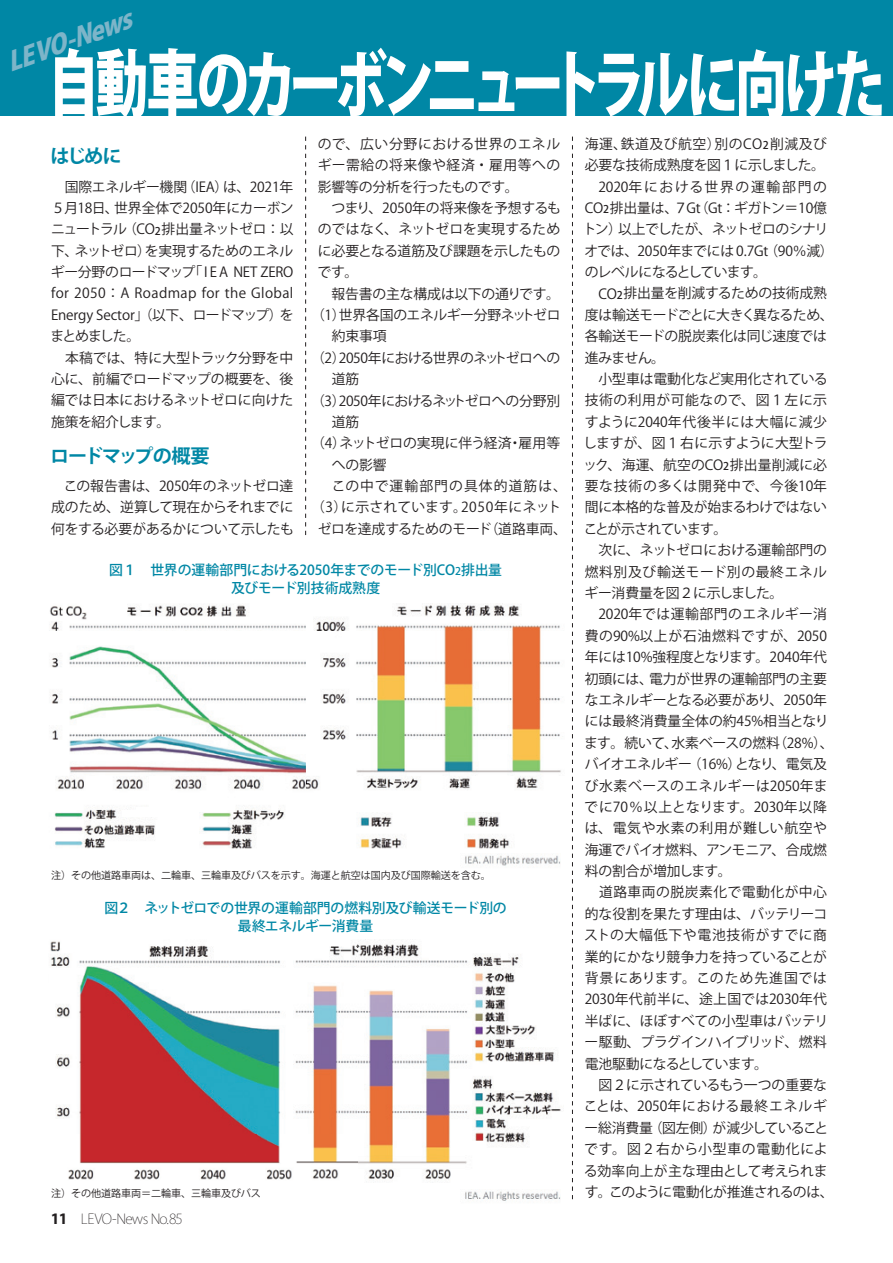
<style>
.page{position:relative;width:893px;height:1263px;background:#fff}
.page>*{position:absolute;margin:0;border:0;box-sizing:border-box;transform-origin:0 0}
.t1{font:800 73.2px "Koz Go Pro";letter-spacing:-.11em;color:#fff;scale:.72 1}
.t2{font:italic 800 25.5px "Koz Go Pro";color:#7db5c9}
.t3{font:700 19.2px "Koz Go Pro";letter-spacing:-.07em;color:#0087a5}
.t4{font:13.8px/21.5px "Koz Go Pro";letter-spacing:-.01em;color:#231f20}
.t5{font:500 13.8px/18.1px "Koz Go Pro";letter-spacing:-.015em;color:#0087a5;text-align:center}
.t6{font:13.8px "Koz Go Pro";letter-spacing:-.03em;color:#231f20}
.t7{font:13.8px "Koz Go Pro";letter-spacing:.015em;color:#231f20}
.t8{font:13.8px "Koz Go Pro";letter-spacing:.05em;color:#231f20}
.t9{font:13.8px "Koz Go Pro";letter-spacing:.04em;color:#231f20}
.t10{font:13.8px "Koz Go Pro";letter-spacing:.075em;color:#231f20}
.t11{font:200 13.8px "Koz Go Pro";letter-spacing:-.04em;color:#231f20}
.t12{font:10.05px "Koz Go Pro";letter-spacing:-.01em;color:#231f20}
.s1{font-weight:500;font-size:10.65px}
.s2{font-size:10.65px}
.s3{font-weight:800}
</style>
<div class="page">
<div style="left:0;top:0;width:893px;height:116px;background:#0087a5"></div>
<svg style="left:305px;top:137px;width:1px;height:398px"></svg>
<svg style="left:572px;top:137px;width:1px;height:1062px"></svg>
<img style="left:465px;top:855px;width:96px;height:11px">
<img style="left:465px;top:1191px;width:96px;height:10px">
<img style="left:50px;top:939px;width:511px;height:244px">
<img style="left:50px;top:939px;width:43px;height:13px">
<img style="left:51px;top:603px;width:510px;height:246px">
<img style="left:50px;top:603px;width:69px;height:17px">
<img style="left:84px;top:808px;width:74px;height:12px">
<h2 class="t2" style="left:2px;top:48px;width:132px;rotate:-20deg">LEVO-News</h2>
<h1 class="t1" style="left:47px;top:37px;width:1166px">自動車のカーボンニュー トラルに向けた</h1>
<h3 class="t3" style="left:51px;top:144px;width:72px">はじめに</h3>
<p class="t4" style="left:50px;top:176px;width:245px">　国際エネルギー機関（IEA）は、2021年<br>５月18日、世界全体で2050年にカーボンニュートラル（CO<span class="s1">2</span>排出量ネットゼロ：以下、ネットゼロ）を実現するためのエネルギー分野のロードマップ「 I E A NET ZERO for 2050：A Roadmap for the Global<br>Energy Sector」（以下、ロードマップ）をまとめました。<br>　本稿では、特に大型トラック分野を中心に、前編でロードマップの概要を、後編では日本におけるネットゼロに向けた施策を紹介します。</p>
<h3 class="t3" style="left:50px;top:443px;width:161px">ロードマップの概要</h3>
<p class="t4" style="left:51px;top:476px;width:245px;text-align:justify">　この報告書は、2050年のネットゼロ達成のため、逆算して現在からそれまでに何をする必要があるかについて示したも</p>
<p class="t8" style="left:318px;top:135px;width:244px">ので、広い分野における世界のエネル</p>
<p class="t9" style="left:318px;top:156px;width:244px">ギー需給の将来像や経済・雇用等への</p>
<p class="t6" style="left:318px;top:178px;width:202px">影響等の分析を行ったものです。</p>
<p class="t4" style="left:318px;top:198px;width:245px">　つまり、2050年の将来像を予想するも</p>
<p class="t4" style="left:318px;top:219px;width:244px">のではなく、ネットゼロを実現するため</p>
<p class="t4" style="left:318px;top:240px;width:244px">に必要となる道筋及び課題を示したもの</p>
<p class="t4" style="left:317px;top:262px;width:42px">です。</p>
<p class="t4" style="left:318px;top:283px;width:244px">　報告書の主な構成は以下の通りです。</p>
<p class="t4" style="left:311px;top:304px;width:251px">（1）世界各国のエネルギー分野ネットゼロ</p>
<p class="t4" style="left:332px;top:326px;width:56px">約束事項</p>
<p class="t6" style="left:311px;top:349px;width:250px">（2）2050年における世界のネットゼロへの</p>
<p class="t4" style="left:332px;top:369px;width:29px">道筋</p>
<p class="t6" style="left:311px;top:391px;width:250px">（3）2050年におけるネットゼロへの分野別</p>
<p class="t4" style="left:332px;top:411px;width:29px">道筋</p>
<p class="t4" style="left:311px;top:433px;width:250px">（4）ネットゼロの実現に伴う経済・雇用等</p>
<p class="t4" style="left:332px;top:454px;width:56px">への影響</p>
<p class="t10" style="left:318px;top:477px;width:251px">　この中で運輸部門の具体的道筋は、</p>
<p class="t7" style="left:311px;top:498px;width:251px">（3）に示されています。2050年にネット</p>
<p class="t4" style="left:318px;top:518px;width:251px">ゼロを達成するためのモード（道路車両、</p>
<p class="t5" style="left:109px;top:561px;width:394px">図１　世界の運輸部門における2050年までのモード別CO<span class="s2">2</span>排出量及びモード別技術成熟度</p>
<p class="t12" style="left:51px;top:868px;width:441px">注）その他道路車両は、二輪車、三輪車及びバスを示す。海運と航空は国内及び国際輸送を含む。</p>
<p class="t5" style="left:104px;top:899px;width:404px">図２　ネットゼロでの世界の運輸部門の燃料別及び輸送モード別の最終エネルギー消費量</p>
<p class="t12" style="left:51px;top:1187px;width:212px">注）その他道路車両＝二輪車、三輪車及びバス</p>
<p class="t11" style="left:51px;top:1210px;width:134px"><span class="s3">11</span> LEVO-News No.85</p>
<p class="t4" style="left:583px;top:133px;width:252px">海運、鉄道及び航空）別のCO<span class="s1">2</span>削減及び必要な技術成熟度を図１に示しました。　2020年における世界の運輸部門の<br>CO<span class="s1">2</span>排出量は、７Gt（Gt：ギガトン＝10億トン）以上でしたが、ネットゼロのシナリオでは、2050年までには 0.7Gt（90％減）のレベルになるとしています。<br>　CO<span class="s1">2</span>排出量を削減するための技術成熟度は輸送モードごとに大きく異なるため、各輸送モードの脱炭素化は同じ速度では進みません。<br>　小型車は電動化など実用化されている技術の利用が可能なので、図１左に示すように2040年代後半には大幅に減少しますが、図１右に示すように大型トラック、海運、航空のCO<span class="s1">2</span>排出量削減に必要な技術の多くは開発中で、今後10年間に本格的な普及が始まるわけではないことが示されています。<br>　次に、ネットゼロにおける運輸部門の燃料別及び輸送モード別の最終エネルギー消費量を図２に示しました。<br>　2020年では運輸部門のエネルギー消費の90%以上が石油燃料ですが、2050年には10%強程度となります。2040年代初頭には、電力が世界の運輸部門の主要なエネルギーとなる必要があり、2050年には最終消費量全体の約45%相当となります。続いて、水素ベースの燃料（28%）、バイオエネルギー（16%）となり、電気及び水素ベースのエネルギーは2050年までに70％以上となります。2030年以降は、電気や水素の利用が難しい航空や海運でバイオ燃料、アンモニア、合成燃料の割合が増加します。<br>　道路車両の脱炭素化で電動化が中心的な役割を果たす理由は、バッテリーコストの大幅低下や電池技術がすでに商業的にかなり競争力を持っていることが背景にあります。このため先進国では<br>2030年代前半に、途上国では2030年代半ばに、ほぼすべての小型車はバッテリー駆動、プラグインハイブリッド、燃料電池駆動になるとしています。<br>　図２に示されているもう一つの重要なことは、2050年における最終エネルギー総消費量（図左側）が減少していることです。図２右から小型車の電動化による効率向上が主な理由として考えられます。このように電動化が推進されるのは、</p>
</div>
